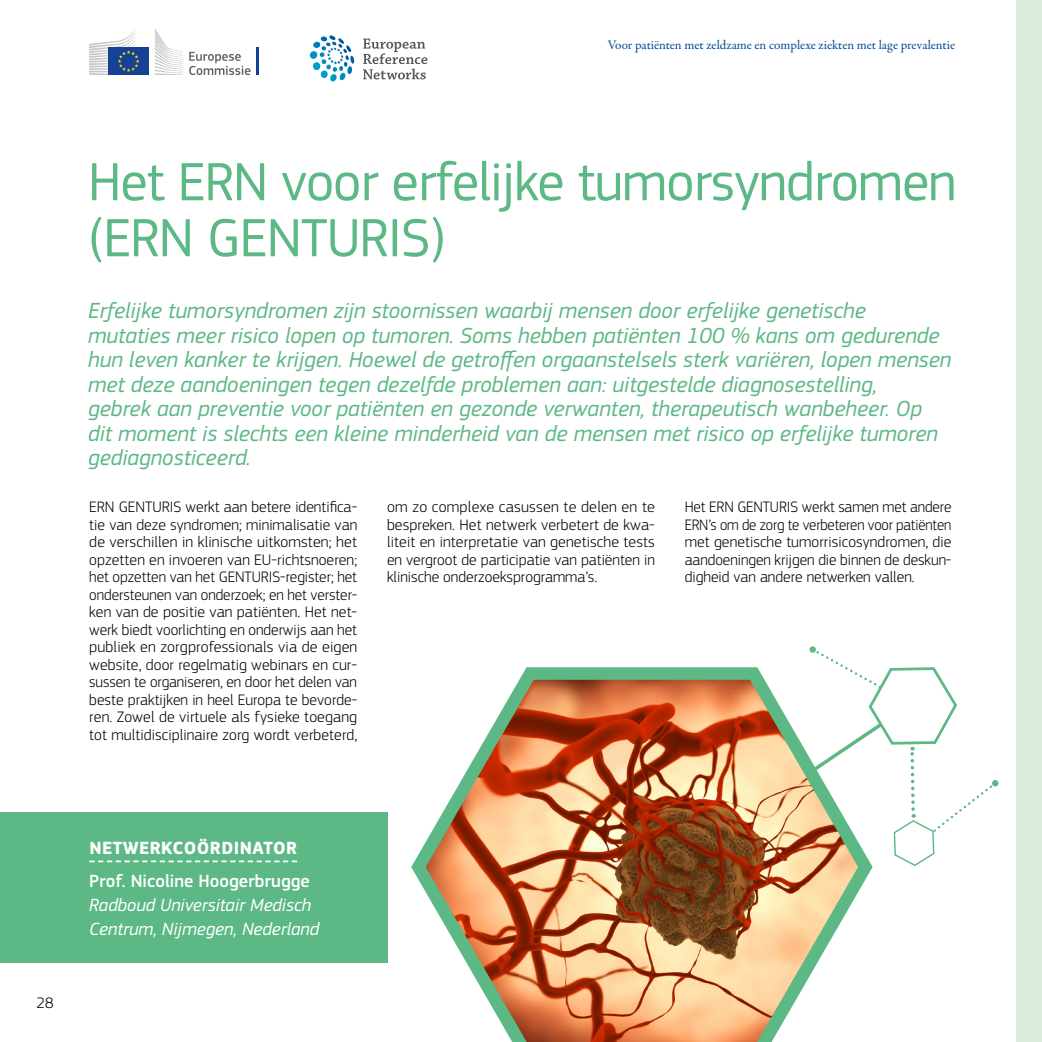
<style>
.page{position:relative;width:1042px;height:1042px;background:#fff}
.page>*{position:absolute;margin:0;border:0;box-sizing:border-box;transform-origin:0 0}
.t1{font:56px/56px "EC Square Sans Pro";letter-spacing:-.02em;color:#5cb885}
.t2{font:italic 22.75px/24.5px "EC Square Sans Pro";color:#5cb885}
.t3{font:italic 18.38px/23.6px "EC Square Sans Pro";color:#fff}
.t4{font:500 18.38px "EC Square Sans Pro";color:#fff}
.t5{font:700 18.38px "EC Square Sans Pro";letter-spacing:.02em;color:#fff}
.t6{font:300 15.75px/17.5px "EC Square Sans Pro";color:#000;text-align:justify}
.t7{font:13.12px "Garamond Premr Pro";color:#004994}
</style>
<div class="page">
<div style="left:0;top:812px;width:387px;height:150px;background:#5cb885"></div>
<svg style="left:89px;top:860px;width:208px;height:2px"></svg>
<div style="left:1017px;top:0;width:25px;height:1042px;background:#d8ebdd"></div>
<svg style="left:411px;top:667px;width:462px;height:375px"></svg>
<svg style="left:806px;top:646px;width:193px;height:220px"></svg>
<svg style="left:155px;top:29px;width:28px;height:46px"></svg>
<div style="left:108px;top:48px;width:41px;height:27px;background:#164194"></div>
<svg style="left:89px;top:29px;width:50px;height:46px"></svg>
<svg style="left:189px;top:52px;width:62px;height:23px"></svg>
<hr style="left:257px;top:48px;width:2px;height:27px;background:#164194">
<svg style="left:363px;top:39px;width:64px;height:40px"></svg>
<svg style="left:309px;top:35px;width:46px;height:47px"></svg>
<p class="t7" style="left:608px;top:37px;width:349px">Voor patiënten met zeldzame en complexe ziekten met lage prevalentie</p>
<h1 class="t1" style="left:88px;top:154px;width:870px">Het ERN voor erfelijke tumorsyndromen (ERN GENTURIS)</h1>
<p class="t2" style="left:88px;top:299px;width:865px">Erfelijke tumorsyndromen zijn stoornissen waarbij mensen door erfelijke genetische mutaties meer risico lopen op tumoren. Soms hebben patiënten 100 % kans om gedurende hun leven kanker te krijgen. Hoewel de getroffen orgaanstelsels sterk variëren, lopen mensen met deze aandoeningen tegen dezelfde problemen aan: uitgestelde diagnosestelling,<br>gebrek aan preventie voor patiënten en gezonde verwanten, therapeutisch wanbeheer. Op dit moment is slechts een kleine minderheid van de mensen met risico op erfelijke tumoren gediagnosticeerd.</p>
<p class="t6" style="left:89px;top:498px;width:269px">ERN GENTURIS werkt aan betere identifica&shy;tie van deze syndromen; minimalisatie van de verschillen in klinische uitkomsten; het opzetten en invoeren van EU-richtsnoeren; het opzetten van het GENTURIS-register; het ondersteunen van onderzoek; en het verster&shy;ken van de positie van patiënten. Het net&shy;werk biedt voorlichting en onderwijs aan het publiek en zorgprofessionals via de eigen website, door regelmatig webinars en cur&shy;sussen te organiseren, en door het delen van beste praktijken in heel Europa te bevorde&shy;ren. Zowel de virtuele als fysieke toegang tot multidisciplinaire zorg wordt verbeterd,</p>
<p class="t6" style="left:387px;top:498px;width:269px">om zo complexe casussen te delen en te bespreken. Het netwerk verbetert de kwa&shy;liteit en interpretatie van genetische tests en vergroot de participatie van patiënten in klinische onderzoeksprogramma’s.</p>
<p class="t6" style="left:685px;top:498px;width:268px">Het ERN GENTURIS werkt samen met andere ERN’s om de zorg te verbeteren voor patiënten met genetische tumorrisicosyndromen, die aandoeningen krijgen die binnen de deskun&shy;digheid van andere netwerken vallen.</p>
<p class="t6" style="left:37px;top:994px;width:19px">28</p>
<p class="t5" style="left:89px;top:837px;width:209px">NETWERKCOÖRDINATOR</p>
<p class="t4" style="left:89px;top:870px;width:222px">Prof. Nicoline Hoogerbrugge</p>
<p class="t3" style="left:89px;top:893px;width:231px">Radboud Universitair Medisch<br>Centrum, Nijmegen, Nederland</p>
</div>
